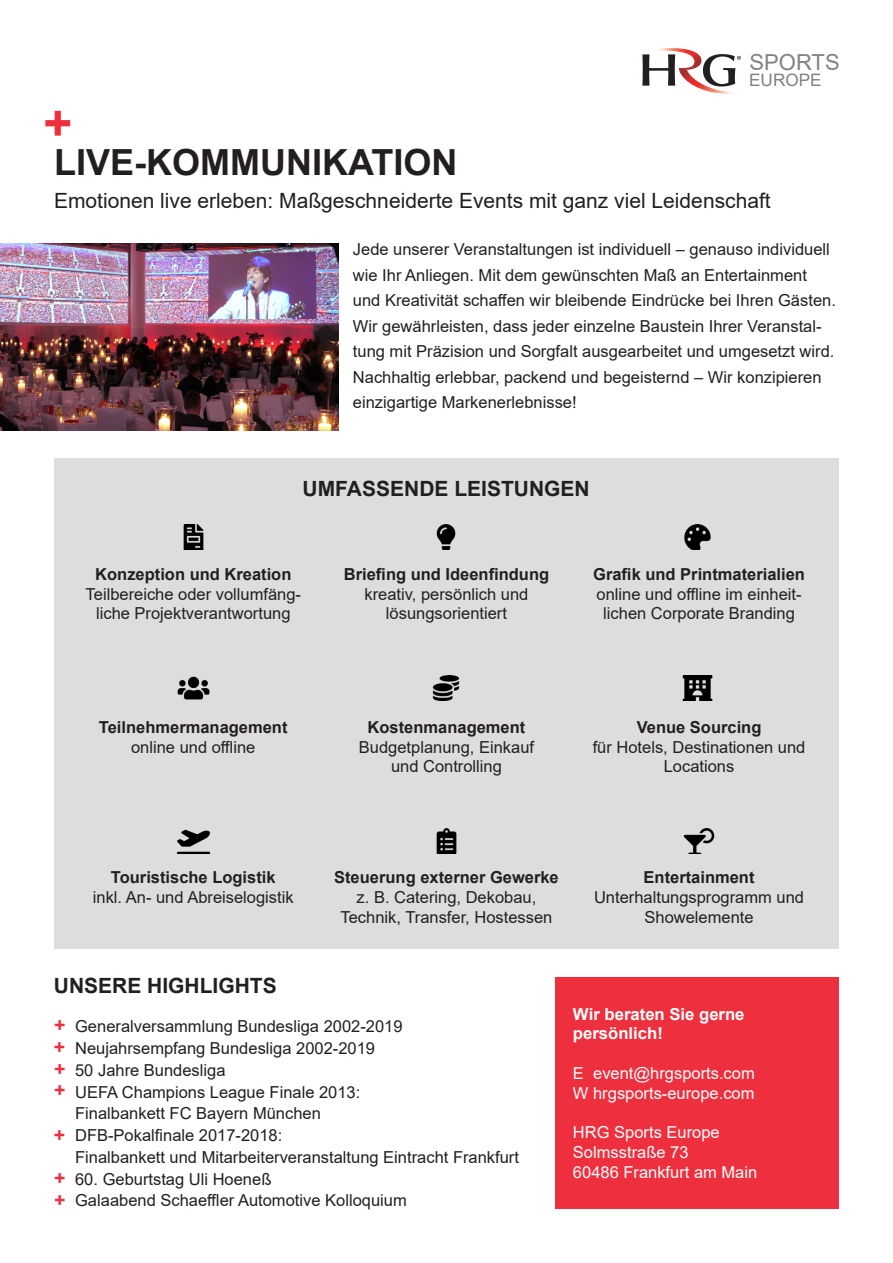
<style>
.page{position:relative;width:893px;height:1263px;background:#fff}
.page>*{position:absolute;margin:0;border:0;box-sizing:border-box;transform-origin:0 0}
.t1{font:700 49.5px "Arial";color:#ee2f3e}
.t2{font:700 36px "Arial";color:#231f20}
.t3{font:22.05px "Arial";color:#808285}
.t4{font:21px "Arial";color:#231f20}
.t5{font:700 21px "Arial";color:#231f20}
.t6{font:700 19.5px "Arial";color:#ee2f3e}
.t7{font:17.1px "Arial";color:#808285}
.t8{font:16.5px/25.5px "Arial";color:#231f20;text-align:center}
.t9{font:700 16.5px "Arial";color:#231f20}
.t10{font:16.5px/19.8px "Arial";color:#fff}
.t11{font:16.5px/19.8px "Arial";color:#fff}
.t12{font:700 16.5px/19.8px "Arial";color:#fff}
.s1{font-style:inherit}
</style>
<div class="page">
<div style="left:555px;top:977px;width:284px;height:232px;background:#ee2f3e"></div>
<div style="left:54px;top:458px;width:785px;height:491px;background:#dddedc"></div>
<img style="left:0;top:243px;width:339px;height:188px">
<img style="left:436px;top:524px;width:20px;height:25px">
<img style="left:183px;top:524px;width:21px;height:25px">
<img style="left:683px;top:828px;width:32px;height:25px">
<img style="left:176px;top:829px;width:35px;height:24px">
<img style="left:684px;top:524px;width:27px;height:25px">
<img style="left:436px;top:828px;width:21px;height:25px">
<img style="left:432px;top:676px;width:28px;height:25px">
<img style="left:682px;top:676px;width:31px;height:25px">
<img style="left:177px;top:676px;width:33px;height:24px">
<svg style="left:642px;top:54px;width:33px;height:32px"></svg>
<img style="left:643px;top:48px;width:58px;height:22px">
<img style="left:679px;top:67px;width:53px;height:27px">
<svg style="left:685px;top:66px;width:10px;height:4px"></svg>
<svg style="left:703px;top:54px;width:38px;height:33px"></svg>
<p class="t1" style="left:43px;top:89px;width:30px">+</p>
<p class="t3" style="left:749px;top:47px;width:92px">SPORTS</p>
<p class="t7" style="left:749px;top:69px;width:74px">EUROPE</p>
<p class="t2" style="left:54px;top:137px;width:405px">LIVE-KOMMUNIKATION</p>
<p class="t4" style="left:54px;top:186px;width:718px">Emotionen live erleben: Maßgeschneiderte Events mit ganz viel Leidenschaft</p>
<p class="t8" style="left:353px;top:237px;width:484px;text-align:left">Jede unserer Veranstaltungen ist individuell – genauso individuell wie Ihr Anliegen. Mit dem gewünschten Maß an Entertainment und Kreativität schaffen wir bleibende Eindrücke bei Ihren Gästen.<br>Wir gewährleisten, dass jeder einzelne Baustein Ihrer Veranstal&shy;tung mit Präzision und Sorgfalt ausgearbeitet und umgesetzt wird.<br>Nachhaltig erlebbar, packend und begeisternd – Wir konzipieren einzigartige Markenerlebnisse!</p>
<p class="t5" style="left:303px;top:474px;width:289px">UMFASSENDE LEISTUNGEN</p>
<p class="t9" style="left:95px;top:562px;width:198px">Konzeption und Kreation</p>
<p class="t8" style="left:86px;top:584px;width:217px;line-height:19.8px">Teilbereiche oder vollumfäng&shy;liche Projektverantwortung</p>
<p class="t9" style="left:344px;top:562px;width:207px">Briefing und Ideenfindung</p>
<p class="t8" style="left:365px;top:581px;width:165px">kreativ, persönlich und</p>
<p class="t8" style="left:386px;top:601px;width:123px">lösungsorientiert</p>
<p class="t9" style="left:593px;top:562px;width:213px">Grafik und Printmaterialien</p>
<p class="t8" style="left:597px;top:581px;width:207px">online und offline im einheit-</p>
<p class="t8" style="left:603px;top:601px;width:193px">lichen Corporate Branding</p>
<p class="t9" style="left:99px;top:715px;width:190px">Teilnehmermanagement</p>
<p class="t8" style="left:131px;top:734px;width:126px">online und offline</p>
<p class="t9" style="left:368px;top:715px;width:159px">Kostenmanagement</p>
<p class="t8" style="left:359px;top:734px;width:177px">Budgetplanung, Einkauf</p>
<p class="t8" style="left:391px;top:754px;width:112px">und Controlling</p>
<p class="t9" style="left:637px;top:715px;width:126px">Venue Sourcing</p>
<p class="t8" style="left:593px;top:734px;width:214px">für Hotels, Destinationen und</p>
<p class="t8" style="left:664px;top:754px;width:72px">Locations</p>
<p class="t9" style="left:111px;top:866px;width:166px">Touristische Logistik</p>
<p class="t8" style="left:93px;top:884px;width:202px">inkl. An- und Abreiselogistik</p>
<p class="t9" style="left:334px;top:866px;width:226px">Steuerung externer Gewerke</p>
<p class="t8" style="left:357px;top:884px;width:181px">z. B. Catering, Dekobau,</p>
<p class="t8" style="left:341px;top:904px;width:213px">Technik, Transfer, Hostessen</p>
<p class="t9" style="left:644px;top:866px;width:112px">Entertainment</p>
<p class="t8" style="left:594px;top:887px;width:211px;line-height:19.8px">Unterhaltungsprogramm und<br>Showelemente</p>
<p class="t5" style="left:54px;top:971px;width:224px">UNSERE HIGHLIGHTS</p>
<p class="t8" style="left:75px;top:1014px;width:329px">Generalversammlung Bundesliga 2002-2019</p>
<p class="t8" style="left:75px;top:1035px;width:301px">Neujahrsempfang Bundesliga 2002-2019</p>
<p class="t8" style="left:75px;top:1057px;width:152px">50 Jahre Bundesliga</p>
<p class="t8" style="left:75px;top:1079px;width:287px">UEFA Champions League Finale 2013:</p>
<p class="t8" style="left:75px;top:1101px;width:247px">Finalbankett FC Bayern München</p>
<p class="t8" style="left:75px;top:1122px;width:209px">DFB-Pokalfinale 2017-2018:</p>
<p class="t8" style="left:75px;top:1144px;width:445px">Finalbankett und Mitarbeiterveranstaltung Eintracht Frankfurt</p>
<p class="t8" style="left:75px;top:1166px;width:198px">60. Geburtstag Uli Hoeneß</p>
<p class="t8" style="left:75px;top:1188px;width:333px">Galaabend Schaeffler Automotive Kolloquium</p>
<p class="t6" style="left:54px;top:1012px;width:13px">+</p>
<p class="t6" style="left:54px;top:1033px;width:13px">+</p>
<p class="t6" style="left:54px;top:1055px;width:13px">+</p>
<p class="t6" style="left:54px;top:1077px;width:13px">+</p>
<p class="t6" style="left:54px;top:1121px;width:13px">+</p>
<p class="t6" style="left:54px;top:1165px;width:13px">+</p>
<p class="t6" style="left:54px;top:1186px;width:13px">+</p>
<p class="t12" style="left:573px;top:1004px;width:173px">Wir beraten Sie gerne persönlich!</p>
<p class="t11" style="left:573px;top:1063px;width:183px"><span class="s1">E</span> event<span class="s1">@hrgsports.com<br></span>W hrgsports-europe.com</p>
<p class="t10" style="left:573px;top:1122px;width:186px">HRG Sports Europe<br>Solmsstraße 73<br><span class="s1">60</span>486 <span class="s1">Frankfurt am Main</span></p>
</div>
